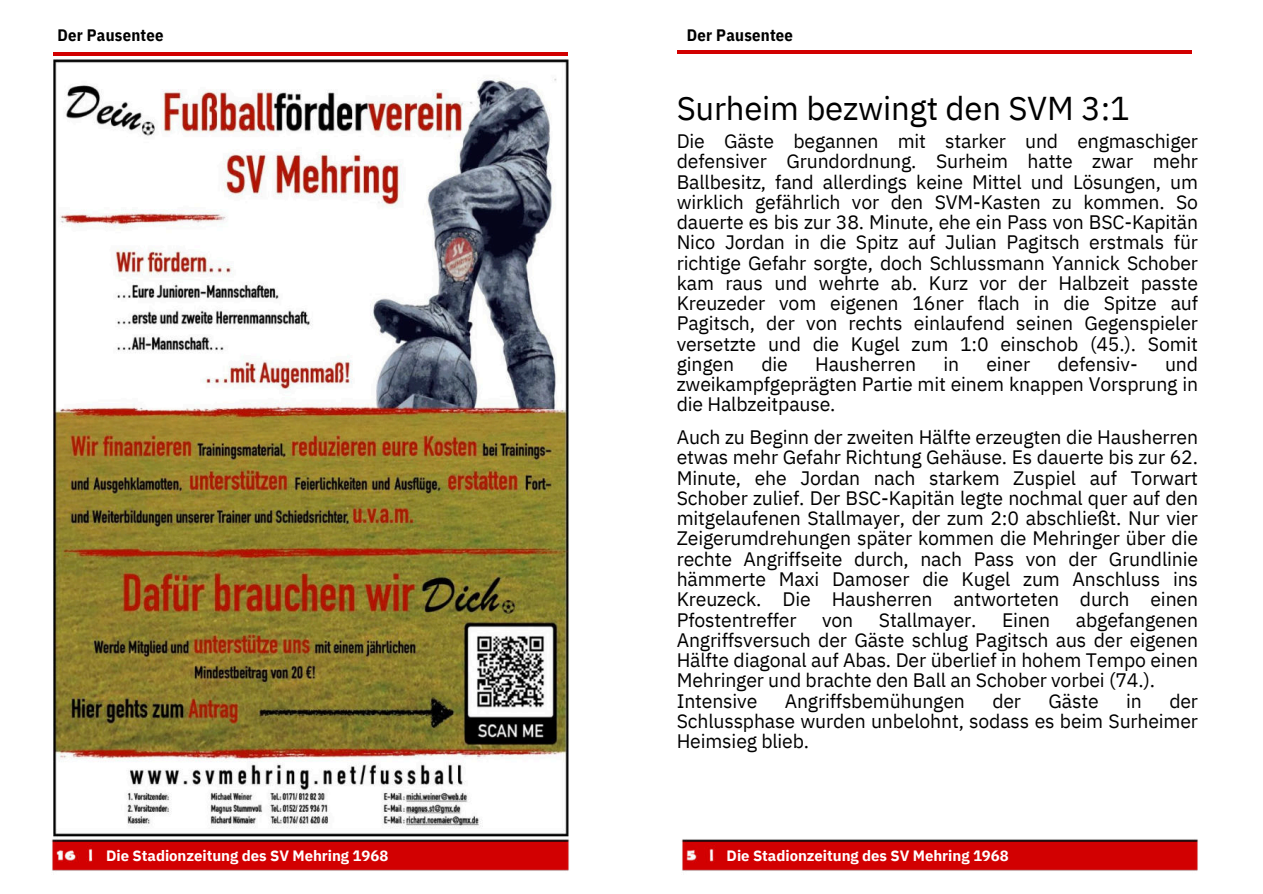
<style>
.page{position:relative;width:1263px;height:894px;background:#fff}
.page>*{position:absolute;margin:0;border:0;box-sizing:border-box;transform-origin:0 0}
.t1{font:33px "IBM Plex Sans";letter-spacing:-.005em;color:#000}
.t2{font:19.5px/20.2px "IBM Plex Sans";letter-spacing:-.01em;color:#000;text-align:justify}
.t3{font:700 16.5px "IBM Plex Sans Cond";letter-spacing:.015em;color:#000}
.t4{font:700 15px "IBM Plex Sans";letter-spacing:-.005em;color:#fff}
</style>
<div class="page">
<hr style="left:53px;top:52px;width:515px;height:3px;background:#d20000">
<img style="left:52px;top:832px;width:517px;height:39px">
<img style="left:54px;top:59px;width:514px;height:778px">
<img style="left:682px;top:839px;width:516px;height:32px">
<hr style="left:677px;top:51px;width:515px;height:3px;background:#d20000">
<p class="t3" style="left:57px;top:22px;width:108px">Der Pausentee</p>
<p class="t3" style="left:687px;top:22px;width:108px">Der Pausentee</p>
<h1 class="t1" style="left:677px;top:83px;width:455px">Surheim bezwingt den SVM 3:1</h1>
<p class="t2" style="left:677px;top:129px;width:523px">Die Gäste begannen mit starker und engmaschiger defensiver Grundordnung. Surheim hatte zwar mehr Ballbesitz, fand allerdings keine Mittel und Lösungen, um wirklich gefährlich vor den SVM-Kasten zu kommen. So dauerte es bis zur 38. Minute, ehe ein Pass von BSC-Kapitän Nico Jordan in die Spitz auf Julian Pagitsch erstmals für richtige Gefahr sorgte, doch Schlussmann Yannick Schober kam raus und wehrte ab. Kurz vor der Halbzeit passte Kreuzeder vom eigenen 16ner flach in die Spitze auf Pagitsch, der von rechts einlaufend seinen Gegenspieler versetzte und die Kugel zum 1:0 einschob (45.). Somit gingen</p>
<p class="t2" style="left:677px;top:352px;width:523px;text-indent:488px">und zweikampfgeprägten Partie mit einem knappen Vorsprung in die Halbzeitpause.</p>
<p class="t2" style="left:677px;top:425px;width:523px">Auch zu Beginn der zweiten Hälfte erzeugten die Hausherren etwas mehr Gefahr Richtung Gehäuse. Es dauerte bis zur 62.<br>Minute, ehe Jordan nach starkem Zuspiel auf Torwart Schober zulief. Der BSC-Kapitän legte nochmal quer auf den mitgelaufenen Stallmayer, der zum 2:0 abschließt. Nur vier Zeigerumdrehungen später kommen die Mehringer über die rechte Angriffseite durch, nach Pass von der Grundlinie hämmerte Maxi Damoser die Kugel zum Anschluss ins Kreuzeck. Die Hausherren antworteten durch einen Pfostentreffer</p>
<p class="t2" style="left:761px;top:352px;width:28px">die</p>
<p class="t2" style="left:815px;top:352px;width:102px">Hausherren</p>
<p class="t2" style="left:943px;top:352px;width:17px">in</p>
<p class="t2" style="left:986px;top:352px;width:45px">einer</p>
<p class="t2" style="left:1057px;top:352px;width:82px">defensiv-</p>
<p class="t2" style="left:677px;top:607px;width:523px;text-align:left;text-indent:399px">abgefangenen Angriffsversuch der Gäste schlug Pagitsch aus der eigenen Hälfte diagonal auf Abas. Der überlief in hohem Tempo einen Mehringer und brachte den Ball an Schober vorbei (74.).<br>Intensive</p>
<p class="t2" style="left:822px;top:607px;width:33px">von</p>
<p class="t2" style="left:879px;top:607px;width:99px">Stallmayer.</p>
<p class="t2" style="left:1002px;top:607px;width:50px">Einen</p>
<p class="t2" style="left:677px;top:688px;width:523px;text-indent:493px">der Schlussphase wurden unbelohnt, sodass es beim Surheimer Heimsieg blieb.</p>
<p class="t2" style="left:785px;top:688px;width:182px">Angriffsbemühungen</p>
<p class="t2" style="left:992px;top:688px;width:30px">der</p>
<p class="t2" style="left:1048px;top:688px;width:52px">Gäste</p>
<p class="t2" style="left:1126px;top:688px;width:17px">in</p>
<p class="t4" style="left:106px;top:843px;width:284px">Die Stadionzeitung des SV Mehring 1968</p>
<p class="t4" style="left:727px;top:843px;width:284px">Die Stadionzeitung des SV Mehring 1968</p>
</div>
